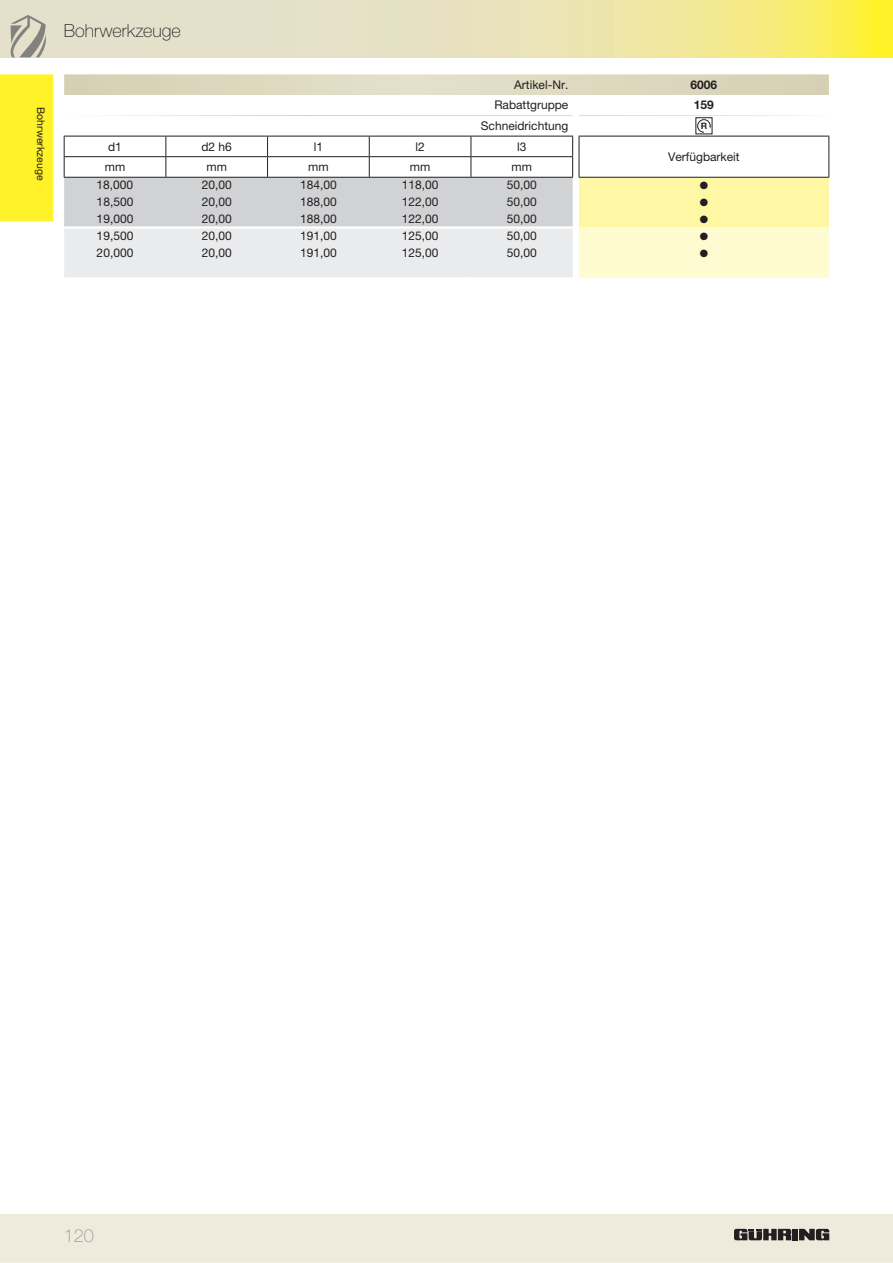
<style>
.page{position:relative;width:893px;height:1263px;background:#fff}
.page>*{position:absolute;margin:0;border:0;box-sizing:border-box;transform-origin:0 0}
.t1{font:100 18px "Helvetica Neue LTW1 G";color:#231f20}
.t2{font:100 18px "Helvetica Neue LTW1 G";color:#929497}
.t3{font:12px "Helvetica Neue LTW1 G";color:#231f20}
.t4{font:700 12px "Helvetica Neue LTW1 G";color:#231f20}
.t5{font:10.5px "Helvetica Neue LTW1 G";color:#231f20}
.t6{font:700 8.85px "Helvetica Neue LTW1 G";color:#231f20}
</style>
<div class="page">
<svg style="left:0;top:0;width:893px;height:58px;background:#ebe4ab"></svg>
<svg style="left:11px;top:15px;width:35px;height:42px"></svg>
<div style="left:0;top:1214px;width:893px;height:49px;background:#eeeadc"></div>
<svg style="left:64px;top:74px;width:765px;height:21px;background:#ddd8c0"></svg>
<svg style="left:64px;top:136px;width:509px;height:141px"></svg>
<hr style="left:64px;top:177px;width:407px;height:1px;background:#231f20">
<hr style="left:471px;top:177px;width:102px;height:1px;background:#231f20">
<div style="left:0;top:74px;width:53px;height:148px;background:#fff229"></div>
<svg style="left:579px;top:119px;width:250px;height:159px"></svg>
<p class="t5" style="left:45px;top:107px;width:75px;rotate:90deg">Bohrwerkzeuge</p>
<h1 class="t1" style="left:64px;top:24px;width:119px">Bohrwerkzeuge</h1>
<p class="t3" style="left:514px;top:80px;width:56px">Artikel-Nr.</p>
<p class="t4" style="left:691px;top:80px;width:28px">6006</p>
<p class="t3" style="left:494px;top:101px;width:76px">Rabattgruppe</p>
<p class="t4" style="left:694px;top:101px;width:22px">159</p>
<p class="t3" style="left:481px;top:122px;width:89px">Schneidrichtung</p>
<p class="t6" style="left:701px;top:122px;width:8px">R</p>
<p class="t3" style="left:108px;top:142px;width:15px">d1</p>
<p class="t3" style="left:201px;top:142px;width:32px">d2 h6</p>
<p class="t3" style="left:314px;top:142px;width:11px">l1</p>
<p class="t3" style="left:415px;top:142px;width:11px">l2</p>
<p class="t3" style="left:517px;top:142px;width:11px">l3</p>
<p class="t3" style="left:105px;top:163px;width:22px">mm</p>
<p class="t3" style="left:206px;top:163px;width:22px">mm</p>
<p class="t3" style="left:308px;top:163px;width:22px">mm</p>
<p class="t3" style="left:410px;top:163px;width:22px">mm</p>
<p class="t3" style="left:511px;top:163px;width:22px">mm</p>
<p class="t3" style="left:97px;top:181px;width:38px">18,000</p>
<p class="t3" style="left:202px;top:181px;width:32px">20,00</p>
<p class="t3" style="left:300px;top:181px;width:38px">184,00</p>
<p class="t3" style="left:402px;top:181px;width:38px">118,00</p>
<p class="t3" style="left:507px;top:181px;width:32px">50,00</p>
<p class="t3" style="left:97px;top:198px;width:38px">18,500</p>
<p class="t3" style="left:202px;top:198px;width:32px">20,00</p>
<p class="t3" style="left:300px;top:198px;width:38px">188,00</p>
<p class="t3" style="left:402px;top:198px;width:38px">122,00</p>
<p class="t3" style="left:507px;top:198px;width:32px">50,00</p>
<p class="t3" style="left:97px;top:215px;width:38px">19,000</p>
<p class="t3" style="left:202px;top:215px;width:32px">20,00</p>
<p class="t3" style="left:300px;top:215px;width:38px">188,00</p>
<p class="t3" style="left:402px;top:215px;width:38px">122,00</p>
<p class="t3" style="left:507px;top:215px;width:32px">50,00</p>
<p class="t3" style="left:97px;top:232px;width:38px">19,500</p>
<p class="t3" style="left:202px;top:232px;width:32px">20,00</p>
<p class="t3" style="left:300px;top:232px;width:38px">191,00</p>
<p class="t3" style="left:402px;top:232px;width:38px">125,00</p>
<p class="t3" style="left:507px;top:232px;width:32px">50,00</p>
<p class="t3" style="left:97px;top:249px;width:38px">20,000</p>
<p class="t3" style="left:202px;top:249px;width:32px">20,00</p>
<p class="t3" style="left:300px;top:249px;width:38px">191,00</p>
<p class="t3" style="left:402px;top:249px;width:38px">125,00</p>
<p class="t3" style="left:507px;top:249px;width:32px">50,00</p>
<p class="t3" style="left:668px;top:152px;width:73px">Verfügbarkeit</p>
<h1 class="t2" style="left:64px;top:1229px;width:32px">120</h1>
</div>
